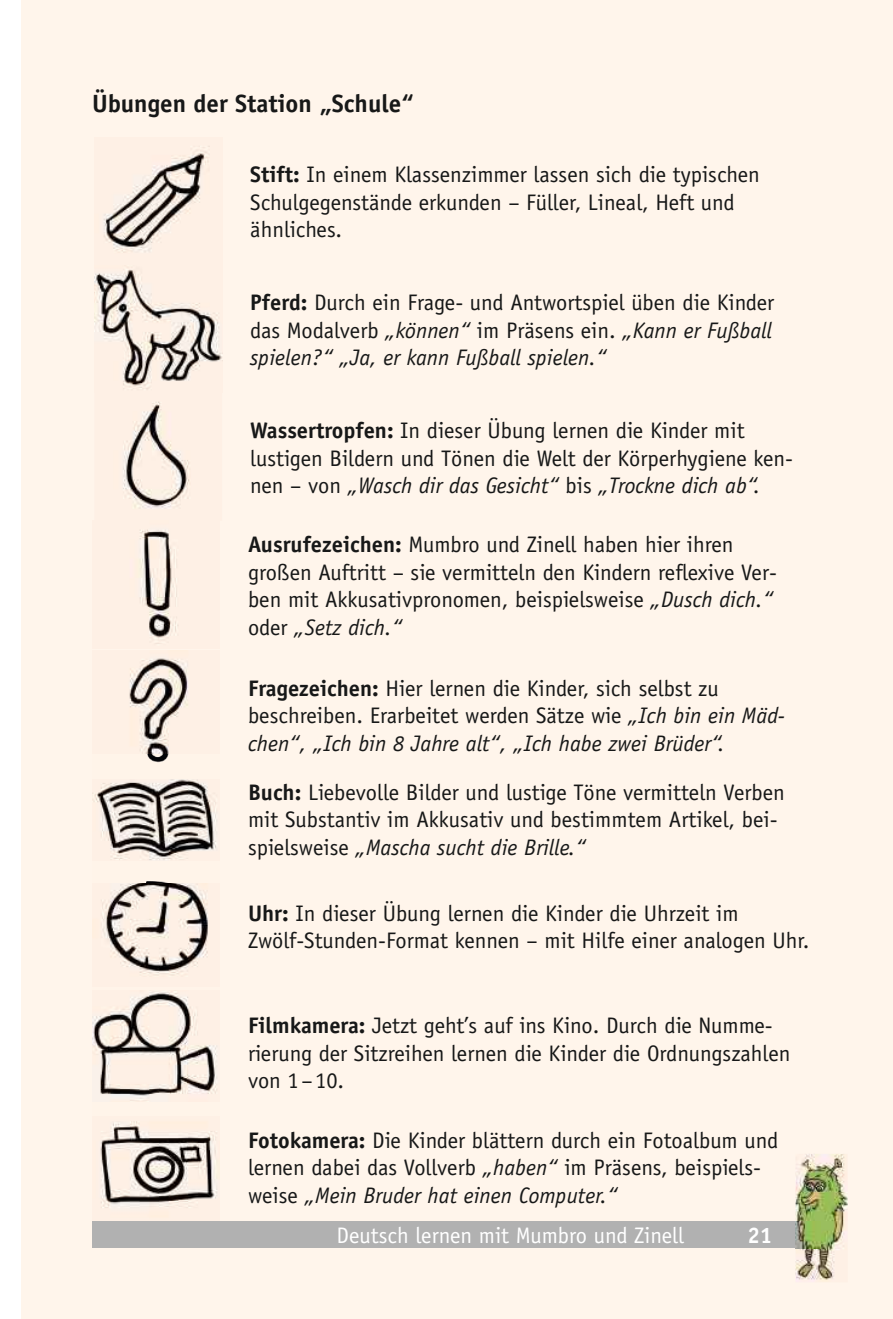
<style>
.page{position:relative;width:893px;height:1319px;background:#fff}
.page>*{position:absolute;margin:0;border:0;box-sizing:border-box;transform-origin:0 0}
.t1{font:700 25px "Officina Sans";color:#171818}
.t2{font:22.5px/27.5px "Officina Sans";color:#171818}
.t3{font:22.5px "Officina Sans";color:#fff}
.t4{font:700 22.5px "Officina Sans";color:#fff}
.s1{font-weight:700}
.s2{font-style:italic}
</style>
<div class="page">
<div style="left:21px;top:0;width:872px;height:1318px;background:#fff5eb"></div>
<img style="left:94px;top:146px;width:128px;height:363px">
<img style="left:92px;top:650px;width:128px;height:568px">
<img style="left:92px;top:1102px;width:128px;height:13px">
<img style="left:92px;top:987px;width:128px;height:2px">
<img style="left:92px;top:861px;width:128px;height:21px">
<img style="left:92px;top:754px;width:128px;height:24px">
<img style="left:137px;top:529px;width:42px;height:115px">
<div style="left:92px;top:1221px;width:728px;height:26px;background:#b1b1b1"></div>
<img style="left:795px;top:1154px;width:53px;height:127px">
<img style="left:795px;top:1221px;width:25px;height:26px">
<p class="t1" style="left:92px;top:88px;width:323px">Übungen der Station „Schule“</p>
<p class="t2" style="left:250px;top:161px;width:511px"><span class="s1">Stift:</span> In einem Klassenzimmer lassen sich die typischen<br>Schulgegenstände erkunden – Füller, Lineal, Heft und ähnliches.</p>
<p class="t2" style="left:250px;top:289px;width:526px;text-align:justify"><span class="s1">Pferd:</span> Durch ein Frage- und Antwortspiel üben die Kinder das Modalverb <span class="s2">„können“</span> im Präsens ein. <span class="s2">„Kann er Fußball spielen?“ „Ja, er kann Fußball spielen.“</span></p>
<p class="t2" style="left:250px;top:416px;width:544px"><span class="s1">Wassertropfen:</span> In dieser Übung lernen die Kinder mit lustigen Bildern und Tönen die Welt der Körperhygiene ken&shy;nen – von <span class="s2">„Wasch dir das Gesicht“</span> bis <span class="s2">„Trockne dich ab“.</span></p>
<p class="t2" style="left:248px;top:531px;width:530px"><span class="s1">Ausrufezeichen:</span> Mumbro und Zinell haben hier ihren großen Auftritt – sie vermitteln den Kindern reflexive Ver&shy;ben mit Akkusativpronomen, beispielsweise <span class="s2">„Dusch dich.“ </span>oder <span class="s2">„Setz dich.“</span></p>
<p class="t2" style="left:248px;top:674px;width:538px"><span class="s1">Fragezeichen:</span> Hier lernen die Kinder, sich selbst zu beschreiben. Erarbeitet werden Sätze wie <span class="s2">„Ich bin ein Mäd&shy;chen“, „Ich bin 8 Jahre alt“, „Ich habe zwei Brüder“.</span></p>
<p class="t2" style="left:248px;top:778px;width:538px"><span class="s1">Buch:</span> Liebevolle Bilder und lustige Töne vermitteln Verben mit Substantiv im Akkusativ und bestimmtem Artikel, bei&shy;spielsweise <span class="s2">„Mascha sucht die Brille.“</span></p>
<p class="t2" style="left:248px;top:899px;width:563px"><span class="s1">Uhr:</span> In dieser Übung lernen die Kinder die Uhrzeit im<br>Zwölf-Stunden-Format kennen – mit Hilfe einer analogen Uhr.</p>
<p class="t2" style="left:248px;top:1011px;width:544px"><span class="s1">Filmkamera:</span> Jetzt geht’s auf ins Kino. Durch die Numme&shy;rierung der Sitzreihen lernen die Kinder die Ordnungszahlen von 1–10.</p>
<p class="t2" style="left:248px;top:1126px;width:532px"><span class="s1">Fotokamera:</span> Die Kinder blättern durch ein Fotoalbum und lernen dabei das Vollverb <span class="s2">„haben“</span> im Präsens, beispiels&shy;weise <span class="s2">„Mein Bruder hat einen Computer.“</span></p>
<p class="t3" style="left:337px;top:1221px;width:349px">Deutsch lernen mit Mumbro und Zinell</p>
<p class="t4" style="left:747px;top:1220px;width:27px">21</p>
</div>
